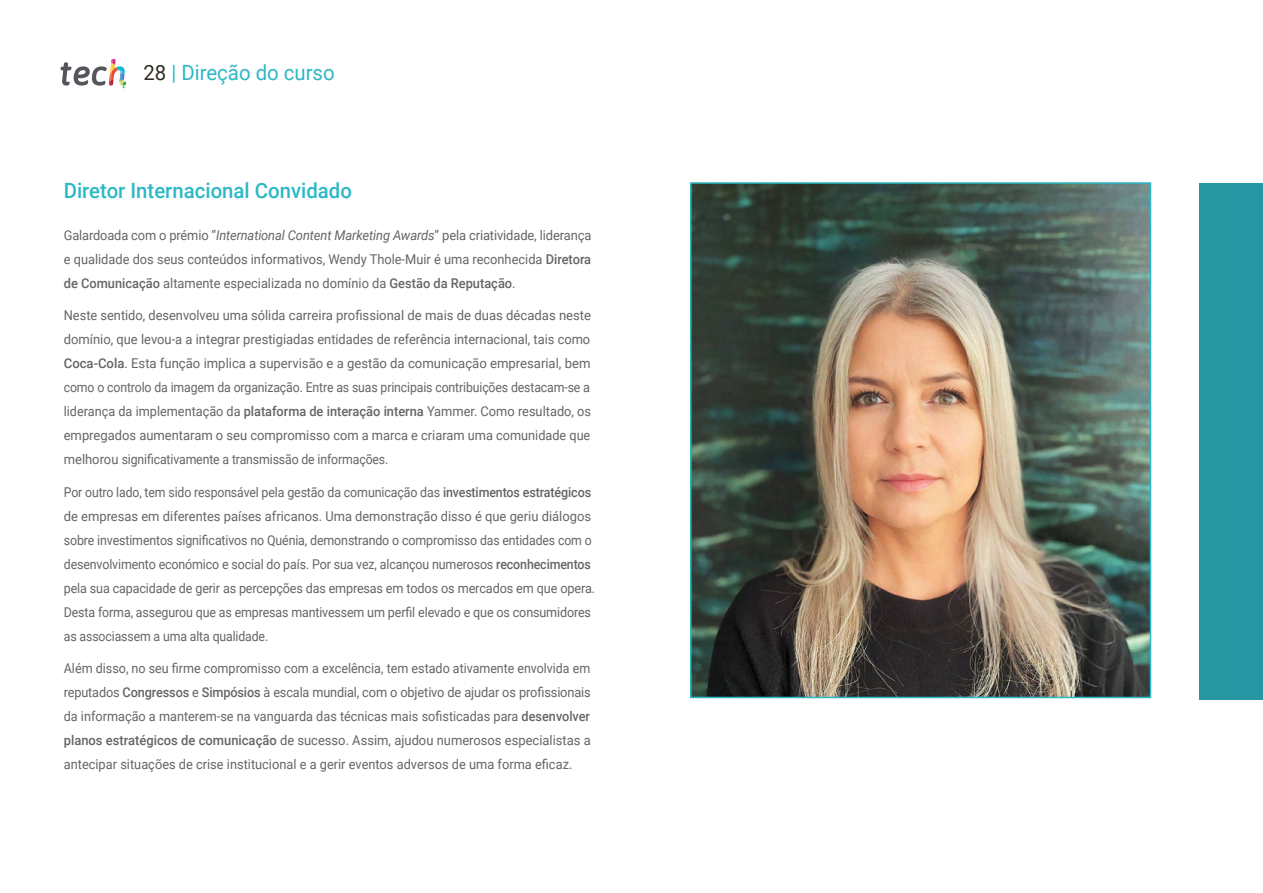
<style>
.page{position:relative;width:1263px;height:893px;background:#fff}
.page>*{position:absolute;margin:0;border:0;box-sizing:border-box;transform-origin:0 0}
.t1{font:500 21px "Roboto";color:#2db8c5}
.t2{font:21px "Roboto";color:#2db8c5}
.t3{font:13.5px/24px "Roboto";letter-spacing:-.01em;color:#656565;text-align:justify;scale:.95 1}
.t4{font:13.5px/24px "Roboto";letter-spacing:-.01em;color:#656565;scale:.91 1}
.t5{font:13.5px/24px "Roboto";letter-spacing:-.01em;color:#656565;text-align:justify;scale:.93 1}
.s1{color:#312e20}
.s2{font-style:italic}
.s3{font-weight:500}
</style>
<div class="page">
<div style="left:1199px;top:184px;width:64px;height:516px;background:#2798a3"></div>
<svg style="left:61px;top:59px;width:65px;height:29px"></svg>
<img style="left:693px;top:185px;width:455px;height:510px">
<div style="left:690px;top:182px;width:461px;height:516px;border:2px solid #2db8c5"></div>
<h1 class="t2" style="left:144px;top:57px;width:193px"><span class="s1">28</span> | Direção do curso</h1>
<h1 class="t1" style="left:64px;top:176px;width:290px">Diretor Internacional Convidado</h1>
<p class="t3" style="left:64px;top:222px;width:557px">Galardoada com o prémio “<span class="s2">International Content Marketing Awards</span>” pela criatividade, liderança e qualidade dos seus conteúdos informativos, Wendy Thole-Muir é uma reconhecida <span class="s3">Diretora de Comunicação</span> altamente especializada no domínio da <span class="s3">Gestão da Reputação</span>.</p>
<p class="t3" style="left:64px;top:303px;width:557px">Neste sentido, desenvolveu uma sólida carreira profissional de mais de duas décadas neste domínio, que levou-a a integrar prestigiadas entidades de referência internacional, tais como <span class="s3">Coca-Cola</span>. Esta função implica a supervisão e a gestão da comunicação empresarial, bem como o controlo da imagem da organização. Entre as suas principais contribuições destacam-se a liderança da implementação da <span class="s3">plataforma de interação interna</span> Yammer. Como resultado, os empregados aumentaram o seu compromisso com a marca e criaram uma comunidade que melhorou significativamente a transmissão de informações.</p>
<p class="t4" style="left:64px;top:479px;width:585px">Por outro lado, tem sido responsável pela gestão da comunicação das <span class="s3">investimentos estratégicos </span>de empresas em diferentes países africanos. Uma demonstração disso é que geriu diálogos sobre investimentos significativos no Quénia, demonstrando o compromisso das entidades com o desenvolvimento económico e social do país. Por sua vez, alcançou numerosos <span class="s3">reconhecimentos </span>pela sua capacidade de gerir as percepções das empresas em todos os mercados em que opera.<br>Desta forma, assegurou que as empresas mantivessem um perfil elevado e que os consumidores as associassem a uma alta qualidade.</p>
<p class="t5" style="left:64px;top:656px;width:568px">Além disso, no seu firme compromisso com a excelência, tem estado ativamente envolvida em reputados <span class="s3">Congressos</span> e <span class="s3">Simpósios</span> à escala mundial, com o objetivo de ajudar os profissionais da informação a manterem-se na vanguarda das técnicas mais sofisticadas para <span class="s3">desenvolver planos estratégicos de comunicação</span> de sucesso. Assim, ajudou numerosos especialistas a antecipar situações de crise institucional e a gerir eventos adversos de uma forma eficaz.</p>
</div>
